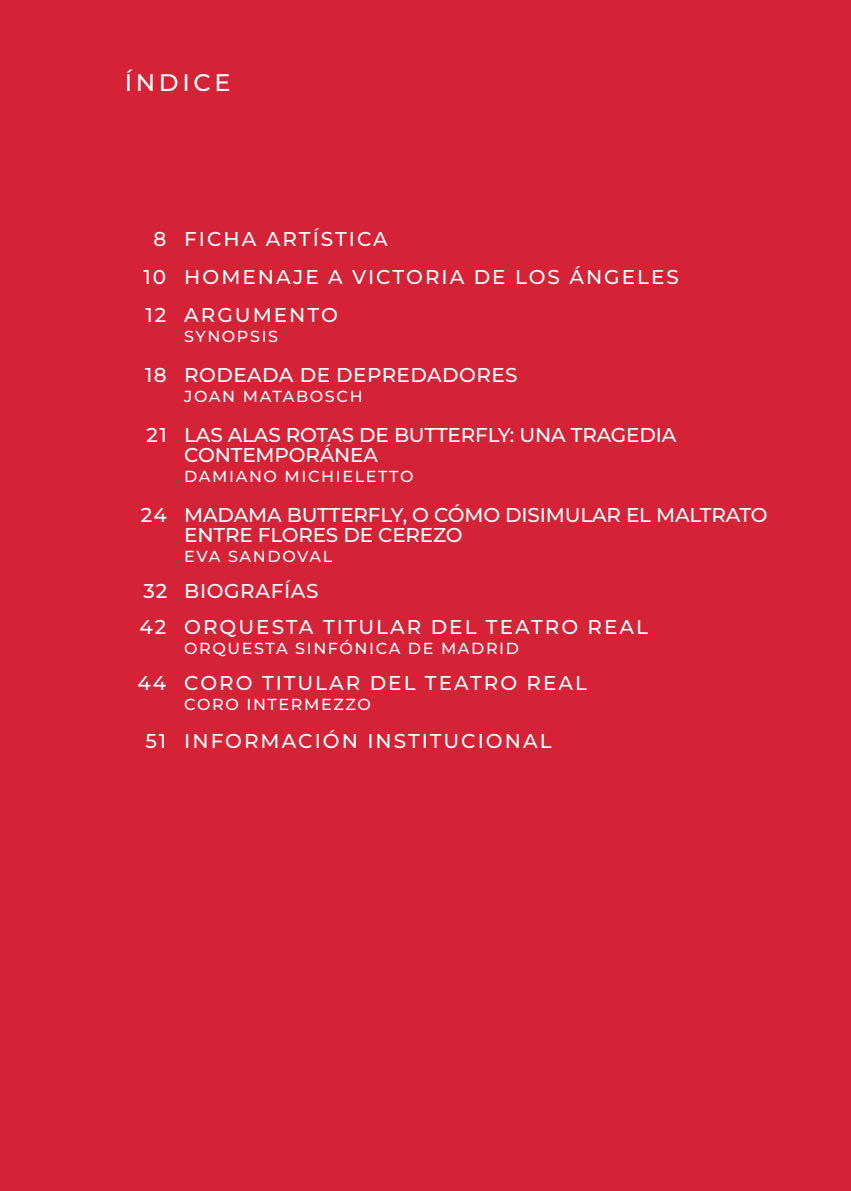
<style>
.page{position:relative;width:851px;height:1191px;background:#fff}
.page>*{position:absolute;margin:0;border:0;box-sizing:border-box;transform-origin:0 0}
.t1{font:500 24px "Montserrat";letter-spacing:.15em;color:#fff}
.t2{font:500 20px/37.6px "Montserrat";letter-spacing:.1em;color:#fff}
.t3{font:500 20px/20px "Montserrat";letter-spacing:-.01em;color:#fff}
.t4{font:500 20px "Montserrat";letter-spacing:.02em;color:#fff}
.t5{font:500 16px "Montserrat";letter-spacing:.1em;color:#fff}
</style>
<div class="page">
<div style="left:0;top:0;width:850px;height:1191px;background:#d52236"></div>
<p class="t1" style="left:125px;top:67px;width:107px">ÍNDICE</p>
<p class="t2" style="left:143px;top:220px;width:537px;text-indent:10px">8 FICHA ARTÍSTICA<br>10 HOMENAJE A VICTORIA DE LOS ÁNGELES<br>12 ARGUMENTO</p>
<p class="t5" style="left:184px;top:325px;width:95px">SYNOPSIS</p>
<p class="t4" style="left:145px;top:361px;width:374px">18 RODEADA DE DEPREDADORES</p>
<p class="t5" style="left:184px;top:385px;width:180px">JOAN MATABOSCH</p>
<p class="t3" style="left:184px;top:424px;width:493px;text-indent:-38px">21 LAS ALAS ROTAS DE BUTTERFLY: UNA TRAGEDIA<br>CONTEMPORÁNEA</p>
<p class="t5" style="left:184px;top:465px;width:231px">DAMIANO MICHIELETTO</p>
<p class="t3" style="left:184px;top:504px;width:585px;text-indent:-43px">24 MADAMA BUTTERFLY, O CÓMO DISIMULAR EL MALTRATO<br>ENTRE FLORES DE CEREZO</p>
<p class="t5" style="left:184px;top:545px;width:149px">EVA SANDOVAL</p>
<p class="t2" style="left:139px;top:572px;width:510px;line-height:36px">32 BIOGRAFÍAS<br>42 ORQUESTA TITULAR DEL TEATRO REAL</p>
<p class="t5" style="left:184px;top:637px;width:336px">ORQUESTA SINFÓNICA DE MADRID</p>
<p class="t2" style="left:137px;top:663px;width:451px">44 CORO TITULAR DEL TEATRO REAL</p>
<p class="t5" style="left:184px;top:693px;width:188px">CORO INTERMEZZO</p>
<p class="t2" style="left:145px;top:721px;width:407px">51 INFORMACIÓN INSTITUCIONAL</p>
</div>
